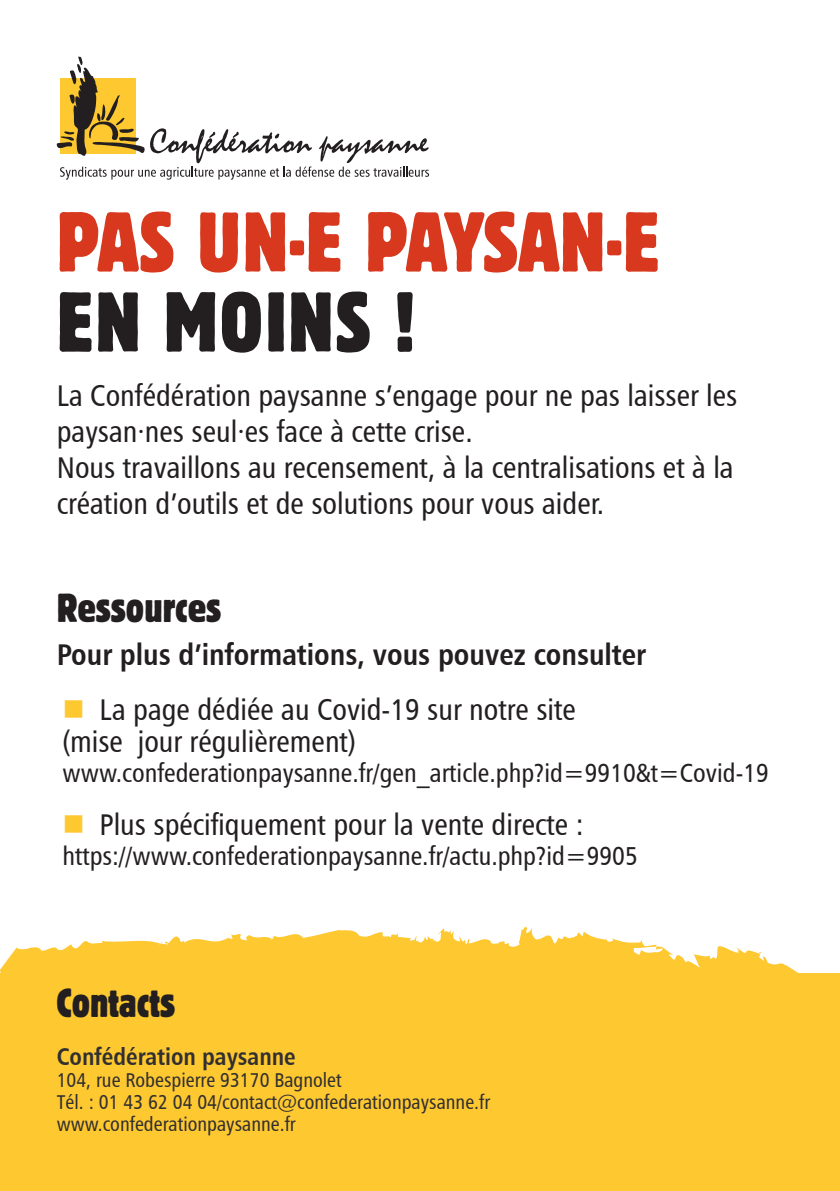
<style>
.page{position:relative;width:840px;height:1191px;background:#fff}
.page>*{position:absolute;margin:0;border:0;box-sizing:border-box;transform-origin:0 0}
.t1{font:condensed 84px/80px "Block BE";color:#d8381e}
.t2{font:condensed 40px "Block BE";color:#231f20}
.t3{font:30px/36px "Humanist 777 BT Roman Condensed B";color:#231f20}
.t4{font:30px "Humanist 777 BT Bold Condensed B";color:#231f20}
.t5{font:26px "Humanist 777 BT Roman Condensed B";color:#231f20}
.textes{font:24px "Humanist 777 BT Bold Condensed B";color:#312f30}
.textes-2{font:20px "Humanist 777 BT Roman Condensed B";color:#312f30}
.s1{color:#231f20}
</style>
<div class="page">
<div style="left:0;top:973px;width:839px;height:218px;background:#fec830"></div>
<svg style="left:0;top:927px;width:799px;height:46px;fill:#fec830"></svg>
<svg style="left:56px;top:57px;width:373px;height:123px"></svg>
<p class="t1" style="left:57px;top:203px;width:604px">PAS UN·E PAYSAN·E<br><span class="s1">EN MOINS !</span></p>
<p class="t3" style="left:57px;top:376px;width:681px">La Confédération paysanne s’engage pour ne pas laisser les paysan·nes seul·es face à cette crise.<br>Nous travaillons au recensement, à la centralisations et à la création d’outils et de solutions pour vous aider.</p>
<p class="t2" style="left:57px;top:584px;width:166px">Ressources</p>
<p class="t4" style="left:57px;top:636px;width:590px">Pour plus d’informations, vous pouvez consulter</p>
<p class="t3" style="left:62px;top:693px;width:515px;line-height:32px;text-indent:37px">La page dédiée au Covid-19 sur notre site (mise jour régulièrement)</p>
<p class="t5" style="left:62px;top:756px;width:707px">www.confederationpaysanne.fr/gen_article.php?id=9910&amp;t=Covid-19</p>
<p class="t3" style="left:100px;top:805px;width:485px">Plus spécifiquement pour la vente directe :</p>
<p class="t5" style="left:62px;top:839px;width:576px">https://www.confederationpaysanne.fr/actu.php?id=9905</p>
<p class="t2" style="left:57px;top:979px;width:120px">Contacts</p>
<p class="textes" style="left:57px;top:1041px;width:240px">Confédération paysanne</p>
<p class="textes-2" style="left:57px;top:1067px;width:286px">104, rue Robespierre 93170 Bagnolet</p>
<p class="textes-2" style="left:57px;top:1089px;width:435px">Tél. : 01 43 62 04 04/contact@confederationpaysanne.fr</p>
<p class="textes-2" style="left:57px;top:1111px;width:240px">www.confederationpaysanne.fr</p>
</div>
